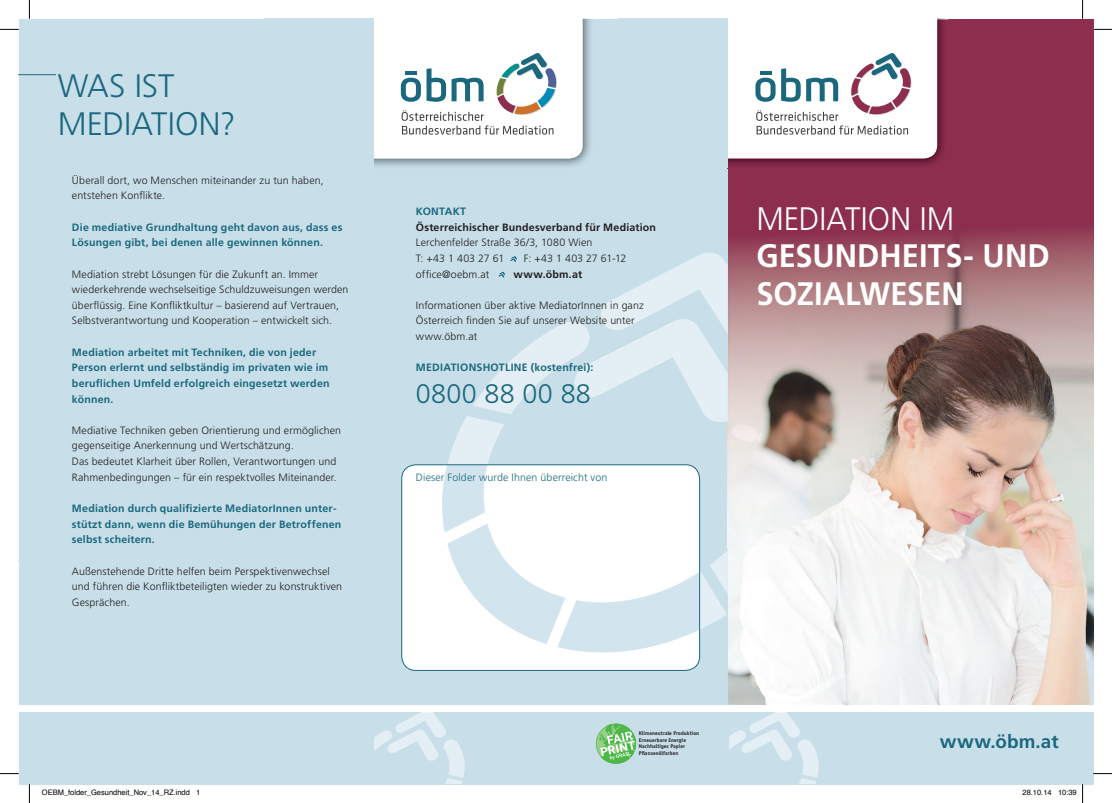
<style>
.page{position:relative;width:1112px;height:803px;background:#fff}
.page>*{position:absolute;margin:0;border:0;box-sizing:border-box;transform-origin:0 0}
.t1{font:700 32.5px/37.5px "Frutiger LT Pro";letter-spacing:.005em;color:#fff;scale:.95 1}
.t2{font:300 32.5px/37.5px "Frutiger LT Pro";letter-spacing:.005em;color:#1b687e}
.t3{font:300 32.5px "Frutiger LT Pro";letter-spacing:.005em;color:#fff;scale:.95 1}
.t4{font:300 26.88px "Frutiger LT Pro";letter-spacing:.01em;color:#1b687e}
.t5{font:700 18.75px "Frutiger LT Pro";letter-spacing:.005em;color:#1b687e}
.t6{font:300 10.62px/15.6px "Frutiger LT Pro";letter-spacing:.01em;color:#231f20}
.t7{font:700 10.62px/15.6px "Frutiger LT Pro";letter-spacing:.015em;color:#1b687e}
.t8{font:700 10.62px "Frutiger LT Pro";letter-spacing:.015em;color:#231f20}
.t9{font:300 10.62px "Frutiger LT Pro";letter-spacing:.01em;color:#1b687e}
.t10{font:300 10.62px "Frutiger LT Pro";letter-spacing:-.01em;color:#231f20}
.t11{font:7.5px "Helvetica";color:#000}
.t12{font:700 5.38px/6.5px "Officina Sans ITC Std";letter-spacing:.015em;color:#231f20}
</style>
<div class="page">
<div style="left:19px;top:19px;width:354px;height:685px;background:#c8dfe9"></div>
<div style="left:373px;top:19px;width:362px;height:685px;background:#c8dfe9"></div>
<div style="left:727px;top:19px;width:365px;height:656px;background:#8d2e4e"></div>
<div style="left:710px;top:713px;width:382px;height:71px;background:#c8dfe9"></div>
<svg style="left:727px;top:704px;width:91px;height:80px"></svg>
<img style="left:374px;top:19px;width:217px;height:148px">
<svg style="left:374px;top:19px;width:208px;height:141px"></svg>
<div style="left:352px;top:713px;width:376px;height:71px;background:#c8dfe9"></div>
<svg style="left:347px;top:704px;width:117px;height:80px"></svg>
<div style="left:19px;top:713px;width:354px;height:71px;background:#c8dfe9"></div>
<div style="left:401px;top:465px;width:298px;height:205px;background:#fff;border-radius:14px"></div>
<img style="left:735px;top:675px;width:357px;height:29px">
<img style="left:727px;top:174px;width:365px;height:501px">
<svg style="left:727px;top:19px;width:220px;height:155px"></svg>
<hr style="left:19px;top:74px;width:37px;height:1px;background:#1b687e">
<svg style="left:442px;top:242px;width:286px;height:418px"></svg>
<svg style="left:595px;top:723px;width:41px;height:41px"></svg>
<svg style="left:0;top:29px;width:19px;height:1px"></svg>
<svg style="left:1092px;top:29px;width:19px;height:1px"></svg>
<svg style="left:0;top:773px;width:19px;height:1px"></svg>
<svg style="left:1092px;top:773px;width:19px;height:1px"></svg>
<svg style="left:29px;top:0;width:1px;height:19px"></svg>
<svg style="left:29px;top:784px;width:1px;height:19px"></svg>
<svg style="left:1082px;top:0;width:1px;height:19px"></svg>
<svg style="left:1057px;top:784px;width:26px;height:19px"></svg>
<h1 class="t2" style="left:58px;top:67px;width:179px">WAS IST<br>MEDIATION?</h1>
<p class="t6" style="left:72px;top:172px;width:253px">Überall dort, wo Menschen miteinander zu tun haben, entstehen Konflikte.</p>
<p class="t7" style="left:72px;top:219px;width:272px">Die mediative Grundhaltung geht davon aus, dass es<br>Lösungen gibt, bei denen alle gewinnen können.</p>
<p class="t6" style="left:72px;top:266px;width:278px">Mediation strebt Lösungen für die Zukunft an. Immer wiederkehrende wechselseitige Schuldzuweisungen werden überflüssig. Eine Konfliktkultur – basierend auf Vertrauen, Selbstverantwortung und Kooperation – entwickelt sich.</p>
<p class="t7" style="left:72px;top:344px;width:259px">Mediation arbeitet mit Techniken, die von jeder Person erlernt und selbständig im privaten wie im beruflichen Umfeld erfolgreich eingesetzt werden können.</p>
<p class="t6" style="left:72px;top:422px;width:271px">Mediative Techniken geben Orientierung und ermöglichen gegenseitige Anerkennung und Wertschätzung.<br>Das bedeutet Klarheit über Rollen, Verantwortungen und Rahmenbedingungen – für ein respektvolles Miteinander.</p>
<p class="t7" style="left:72px;top:500px;width:271px">Mediation durch qualifizierte MediatorInnen unter&shy;stützt dann, wenn die Bemühungen der Betroffenen selbst scheitern.</p>
<p class="t6" style="left:72px;top:563px;width:271px">Außenstehende Dritte helfen beim Perspektivenwechsel und führen die Konfliktbeteiligten wieder zu konstruktiven<br>Gesprächen.</p>
<p class="t7" style="left:416px;top:204px;width:52px">KONTAKT</p>
<p class="t8" style="left:416px;top:221px;width:242px">Österreichischer Bundesverband für Mediation</p>
<p class="t6" style="left:416px;top:235px;width:178px">Lerchenfelder Straße 36/3, 1080 Wien<br>T: +43 1 403 27 61</p>
<p class="t10" style="left:523px;top:252px;width:104px">F: +43 1 403 27 61-12</p>
<p class="t6" style="left:416px;top:266px;width:75px">office@oebm.at</p>
<p class="t8" style="left:513px;top:268px;width:70px">www.öbm.at</p>
<p class="t6" style="left:416px;top:297px;width:229px">Informationen über aktive MediatorInnen in ganz<br>Österreich finden Sie auf unserer Website unter www.öbm.at</p>
<p class="t7" style="left:416px;top:360px;width:179px">MEDIATIONSHOTLINE (kostenfrei):</p>
<h2 class="t4" style="left:416px;top:378px;width:176px">0800 88 00 88</h2>
<p class="t9" style="left:416px;top:471px;width:193px">Dieser Folder wurde Ihnen überreicht von</p>
<h1 class="t3" style="left:756px;top:200px;width:210px">MEDIATION IM</h1>
<h1 class="t1" style="left:756px;top:237px;width:310px">GESUNDHEITS- UND<br>SOZIALWESEN</h1>
<p class="t12" style="left:638px;top:730px;width:62px">Klimaneutrale Produktion<br>Erneuerbare Energie<br>Nachhaltiges Papier<br>Pflanzenölfarben</p>
<h3 class="t5" style="left:939px;top:731px;width:120px">www.öbm.at</h3>
<p class="t11" style="left:42px;top:787px;width:160px">OEBM_folder_Gesundheit_Nov_14_RZ.indd 1</p>
<p class="t11" style="left:1022px;top:787px;width:56px">28.10.14 10:39</p>
</div>
